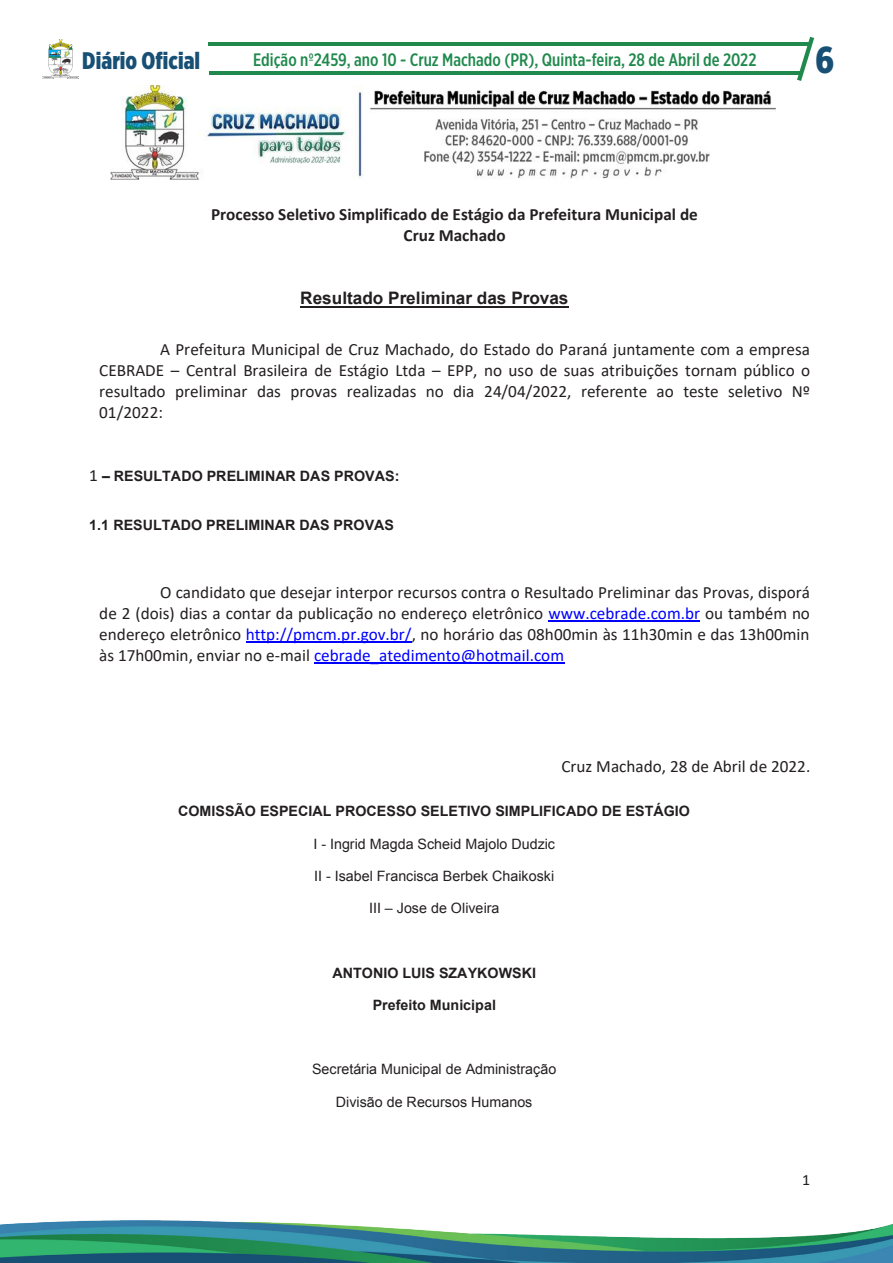
<style>
.page{position:relative;width:893px;height:1263px;background:#fff}
.page>*{position:absolute;margin:0;border:0;box-sizing:border-box;transform-origin:0 0}
.t1{font:900 37.5px "Gotham X Narrow";color:#175074}
.t2{font:900 24px "Gotham X Narrow";color:#175074}
.t3{font:500 18px "Gotham X Narrow";color:#20894d}
.t4{font:17.25px/21px "Calibri";color:#231f20;text-align:justify}
.t5{font:700 17.25px/21px "Calibri";color:#231f20;text-align:center}
.t6{font:700 17.25px "Arial";color:#231f20}
.t7{font:15.75px "Calibri";color:#231f20}
.t8{font:700 14.25px "Arial";color:#231f20}
.t9{font:14.25px "Arial";color:#231f20}
.s1{font-family:"Calibri";font-weight:400;font-size:17.25px}
.s2{color:#00f}
</style>
<div class="page">
<img style="left:43px;top:40px;width:36px;height:38px">
<svg style="left:208px;top:37px;width:606px;height:44px"></svg>
<img style="left:0;top:1220px;width:893px;height:43px">
<img style="left:111px;top:85px;width:665px;height:94px">
<hr style="left:300px;top:306px;width:269px;height:1px;background:#231f20">
<hr style="left:548px;top:621px;width:152px;height:1px;background:#00f">
<hr style="left:246px;top:642px;width:166px;height:1px;background:#00f">
<hr style="left:314px;top:663px;width:250px;height:1px;background:#00f">
<p class="t2" style="left:82px;top:45px;width:119px">Diário Oficial</p>
<p class="t3" style="left:253px;top:48px;width:505px">Edição nº2459, ano 10 - Cruz Machado (PR), Quinta-feira, 28 de Abril de 2022</p>
<p class="t1" style="left:815px;top:36px;width:20px">6</p>
<p class="t5" style="left:211px;top:204px;width:488px">Processo Seletivo Simplificado de Estágio da Prefeitura Municipal de<br>Cruz Machado</p>
<p class="t6" style="left:300px;top:286px;width:270px">Resultado Preliminar das Provas</p>
<p class="t4" style="left:99px;top:338px;width:712px;text-indent:61px">A Prefeitura Municipal de Cruz Machado, do Estado do Paraná juntamente com a empresa CEBRADE – Central Brasileira de Estágio Ltda – EPP, no uso de suas atribuições tornam público o resultado preliminar das provas realizadas no dia 24/04/2022, referente ao teste seletivo Nº 01/2022:</p>
<p class="t8" style="left:89px;top:465px;width:312px"><span class="s1">1</span> – RESULTADO PRELIMINAR DAS PROVAS:</p>
<p class="t8" style="left:89px;top:515px;width:306px">1.1 RESULTADO PRELIMINAR DAS PROVAS</p>
<p class="t4" style="left:99px;top:581px;width:712px;text-indent:61px">O candidato que desejar interpor recursos contra o Resultado Preliminar das Provas, disporá de 2 (dois) dias a contar da publicação no endereço eletrônico <span class="s2">www.cebrade.com.br</span> ou também no endereço eletrônico <span class="s2">http://pmcm.pr.gov.br/</span>, no horário das 08h00min às 11h30min e das 13h00min às 17h00min, enviar no e-mail <span class="s2">cebrade_atedimento@hotmail.com</span></p>
<p class="t4" style="left:561px;top:755px;width:250px">Cruz Machado, 28 de Abril de 2022.</p>
<p class="t8" style="left:178px;top:801px;width:513px">COMISSÃO ESPECIAL PROCESSO SELETIVO SIMPLIFICADO DE ESTÁGIO</p>
<p class="t9" style="left:313px;top:834px;width:243px">I - Ingrid Magda Scheid Majolo Dudzic</p>
<p class="t9" style="left:314px;top:866px;width:242px">II - Isabel Francisca Berbek Chaikoski</p>
<p class="t9" style="left:369px;top:898px;width:132px">III – Jose de Oliveira</p>
<p class="t8" style="left:333px;top:962px;width:205px">ANTONIO LUIS SZAYKOWSKI</p>
<p class="t8" style="left:373px;top:995px;width:125px">Prefeito Municipal</p>
<p class="t9" style="left:312px;top:1059px;width:246px">Secretária Municipal de Administração</p>
<p class="t9" style="left:336px;top:1092px;width:198px">Divisão de Recursos Humanos</p>
<p class="t7" style="left:802px;top:1168px;width:10px">1</p>
</div>
